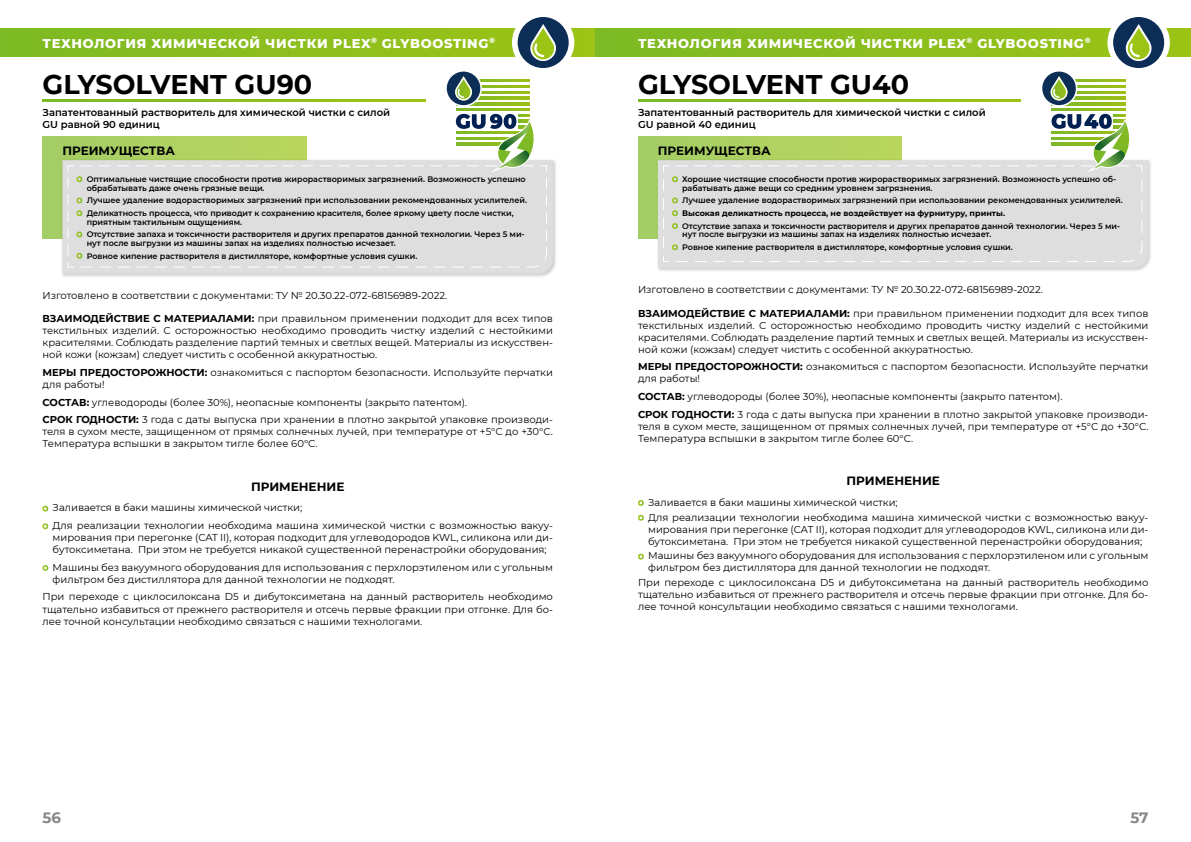
<style>
.page{position:relative;width:1191px;height:842px;background:#fff}
.page>*{position:absolute;margin:0;border:0;box-sizing:border-box;transform-origin:0 0}
.t1{font:700 27px "Montserrat";color:#000}
.t2{font:700 15px "Montserrat";color:#868786}
.t3{font:800 13px "Montserrat";letter-spacing:.055em;color:#fff}
.t4{font:700 12px "Montserrat";color:#000}
.t5{font:10px/12px "Montserrat";color:#000}
.t6{font:600 10px/12px "Montserrat";color:#000}
.t7{font:600 8px/8.5px "Montserrat";color:#000}
.t8{font:700 8px "Montserrat";color:#000}
.s1{font-weight:700}
</style>
<div class="page">
<svg style="left:43px;top:506px;width:5px;height:5px"></svg>
<svg style="left:43px;top:523px;width:5px;height:6px"></svg>
<svg style="left:43px;top:565px;width:5px;height:6px"></svg>
<div style="left:43px;top:136px;width:263px;height:102px;background:#a4ce65"></div>
<div style="left:61px;top:158px;width:496px;height:120px;background:#000;opacity:.2"></div>
<div style="left:62px;top:160px;width:491px;height:114px;background:#dedede"></div>
<div style="left:67px;top:165px;width:480px;height:103px;background:#dedede"></div>
<svg style="left:77px;top:198px;width:5px;height:5px"></svg>
<svg style="left:77px;top:210px;width:5px;height:6px"></svg>
<svg style="left:77px;top:232px;width:5px;height:5px"></svg>
<svg style="left:77px;top:253px;width:5px;height:6px"></svg>
<svg style="left:43px;top:99px;width:382px;height:3px"></svg>
<svg style="left:0;top:28px;width:595px;height:29px;background:#8bbe1d"></svg>
<hr style="left:456px;top:80px;width:73px;height:2px;background:#92bd1d">
<hr style="left:456px;top:85px;width:73px;height:3px;background:#92bd1d">
<hr style="left:456px;top:91px;width:73px;height:2px;background:#92bd1d">
<hr style="left:456px;top:103px;width:73px;height:2px;background:#92bd1d">
<hr style="left:461px;top:97px;width:68px;height:2px;background:#91bd1d">
<svg style="left:456px;top:108px;width:73px;height:3px"></svg>
<svg style="left:446px;top:71px;width:36px;height:35px"></svg>
<svg style="left:77px;top:114px;width:462px;height:68px"></svg>
<div style="left:512px;top:11px;width:62px;height:63px;background:#fff;border-radius:50%"></div>
<div style="left:517px;top:17px;width:51px;height:51px;background:#0c2e56;border-radius:50%"></div>
<svg style="left:530px;top:24px;width:26px;height:37px"></svg>
<svg style="left:638px;top:500px;width:5px;height:6px"></svg>
<svg style="left:638px;top:515px;width:5px;height:6px"></svg>
<svg style="left:638px;top:554px;width:5px;height:5px"></svg>
<div style="left:638px;top:136px;width:263px;height:102px;background:#a4ce66"></div>
<div style="left:656px;top:158px;width:496px;height:114px;background:#000;opacity:.2"></div>
<div style="left:658px;top:160px;width:490px;height:108px;background:#dedede"></div>
<div style="left:663px;top:165px;width:479px;height:97px;background:#dedede"></div>
<svg style="left:672px;top:198px;width:6px;height:5px"></svg>
<svg style="left:672px;top:210px;width:6px;height:6px"></svg>
<svg style="left:672px;top:223px;width:6px;height:6px"></svg>
<svg style="left:672px;top:244px;width:6px;height:6px"></svg>
<svg style="left:638px;top:99px;width:382px;height:3px"></svg>
<svg style="left:595px;top:28px;width:596px;height:29px;background:#8abd1e"></svg>
<hr style="left:1052px;top:80px;width:73px;height:2px;background:#92bd1d">
<hr style="left:1052px;top:85px;width:73px;height:3px;background:#92bd1d">
<hr style="left:1052px;top:91px;width:73px;height:2px;background:#92bd1d">
<hr style="left:1052px;top:103px;width:73px;height:2px;background:#92bd1d">
<hr style="left:1056px;top:97px;width:69px;height:2px;background:#91bd1d">
<svg style="left:1052px;top:108px;width:73px;height:3px"></svg>
<svg style="left:1042px;top:71px;width:35px;height:35px"></svg>
<svg style="left:672px;top:114px;width:463px;height:68px"></svg>
<div style="left:1107px;top:11px;width:62px;height:63px;background:#fff;border-radius:50%"></div>
<div style="left:1113px;top:17px;width:51px;height:51px;background:#0c2e56;border-radius:50%"></div>
<svg style="left:1125px;top:24px;width:26px;height:37px"></svg>
<h3 class="t3" style="left:43px;top:34px;width:454px">ТЕХНОЛОГИЯ ХИМИЧЕСКОЙ ЧИСТКИ PLEX<sup>®</sup> GLYBOOSTING<sup>®</sup></h3>
<h1 class="t1" style="left:43px;top:65px;width:271px">GLYSOLVENT GU90</h1>
<p class="t6" style="left:43px;top:106px;width:349px">Запатентованный растворитель для химической чистки с силой<br>GU равной 90 единиц</p>
<p class="t4" style="left:62px;top:142px;width:114px">ПРЕИМУЩЕСТВА</p>
<p class="t7" style="left:87px;top:175px;width:440px">Оптимальные чистящие способности против жирорастворимых загрязнений. Возможность успешно обрабатывать даже очень грязные вещи.</p>
<p class="t7" style="left:87px;top:194px;width:442px;line-height:12.8px">Лучшее удаление водорастворимых загрязнений при использовании рекомендованных усилителей.<br>Деликатность процесса, что приводит к сохранению красителя, более яркому цвету после чистки,</p>
<p class="t7" style="left:87px;top:215px;width:439px;line-height:12.8px">приятным тактильным ощущениям.<br>Отсутствие запаха и токсичности растворителя и других препаратов данной технологии. Через 5 ми-</p>
<p class="t7" style="left:87px;top:236px;width:332px;line-height:12.8px">нут после выгрузки из машины запах на изделиях полностью исчезает.<br>Ровное кипение растворителя в дистилляторе, комфортные условия сушки.</p>
<p class="t5" style="left:43px;top:289px;width:406px">Изготовлено в соответствии с документами: ТУ № 20.30.22-072-68156989-2022.</p>
<p class="t5" style="left:43px;top:312px;width:512px;text-align:justify"><span class="s1">ВЗАИМОДЕЙСТВИЕ С МАТЕРИАЛАМИ:</span> при правильном применении подходит для всех типов текстильных изделий. С осторожностью необходимо проводить чистку изделий с нестойкими красителями. Соблюдать разделение партий темных и светлых вещей. Материалы из искусствен&shy;ной кожи (кожзам) следует чистить с особенной аккуратностью.</p>
<p class="t5" style="left:43px;top:366px;width:512px"><span class="s1">МЕРЫ ПРЕДОСТОРОЖНОСТИ:</span> ознакомиться с паспортом безопасности. Используйте перчатки для работы!</p>
<p class="t5" style="left:43px;top:393px;width:512px;line-height:17.7px"><span class="s1">СОСТАВ:</span> углеводороды (более 30%), неопасные компоненты (закрыто патентом).<br><span class="s1">СРОК ГОДНОСТИ:</span> 3 года с даты выпуска при хранении в плотно закрытой упаковке производи-</p>
<p class="t5" style="left:43px;top:425px;width:512px">теля в сухом месте, защищенном от прямых солнечных лучей, при температуре от +5°С до +30°С.<br>Температура вспышки в закрытом тигле более 60°С.</p>
<p class="t4" style="left:251px;top:478px;width:95px">ПРИМЕНЕНИЕ</p>
<p class="t5" style="left:53px;top:499px;width:502px;line-height:17.7px">Заливается в баки машины химической чистки;<br>Для реализации технологии необходима машина химической чистки с возможностью вакуу-</p>
<p class="t5" style="left:53px;top:531px;width:502px">мирования при перегонке (CAT II), которая подходит для углеводородов KWL, силикона или ди&shy;бутоксиметана. При этом не требуется никакой существенной перенастройки оборудования;</p>
<p class="t5" style="left:53px;top:561px;width:502px">Машины без вакуумного оборудования для использования с перхлорэтиленом или с угольным фильтром без дистиллятора для данной технологии не подходят.</p>
<p class="t5" style="left:43px;top:591px;width:512px;text-align:justify">При переходе с циклосилоксана D5 и дибутоксиметана на данный растворитель необходимо тщательно избавиться от прежнего растворителя и отсечь первые фракции при отгонке. Для бо&shy;лее точной консультации необходимо связаться с нашими технологами.</p>
<h3 class="t3" style="left:638px;top:34px;width:454px">ТЕХНОЛОГИЯ ХИМИЧЕСКОЙ ЧИСТКИ PLEX<sup>®</sup> GLYBOOSTING<sup>®</sup></h3>
<h1 class="t1" style="left:638px;top:65px;width:273px">GLYSOLVENT GU40</h1>
<p class="t6" style="left:638px;top:106px;width:349px">Запатентованный растворитель для химической чистки с силой<br>GU равной 40 единиц</p>
<p class="t4" style="left:658px;top:142px;width:114px">ПРЕИМУЩЕСТВА</p>
<p class="t7" style="left:682px;top:175px;width:435px">Хорошие чистящие способности против жирорастворимых загрязнений. Возможность успешно об&shy;рабатывать даже вещи со средним уровнем загрязнения.</p>
<p class="t7" style="left:682px;top:196px;width:442px">Лучшее удаление водорастворимых загрязнений при использовании рекомендованных усилителей.</p>
<p class="t8" style="left:682px;top:207px;width:324px">Высокая деликатность процесса, не воздействует на фурнитуру, принты.</p>
<p class="t7" style="left:682px;top:221px;width:439px">Отсутствие запаха и токсичности растворителя и других препаратов данной технологии. Через 5 ми&shy;нут после выгрузки из машины запах на изделиях полностью исчезает.</p>
<p class="t7" style="left:682px;top:243px;width:332px">Ровное кипение растворителя в дистилляторе, комфортные условия сушки.</p>
<p class="t5" style="left:638px;top:283px;width:406px">Изготовлено в соответствии с документами: ТУ № 20.30.22-072-68156989-2022.</p>
<p class="t5" style="left:638px;top:307px;width:512px;text-align:justify"><span class="s1">ВЗАИМОДЕЙСТВИЕ С МАТЕРИАЛАМИ:</span> при правильном применении подходит для всех типов текстильных изделий. С осторожностью необходимо проводить чистку изделий с нестойкими красителями. Соблюдать разделение партий темных и светлых вещей. Материалы из искусствен&shy;ной кожи (кожзам) следует чистить с особенной аккуратностью.</p>
<p class="t5" style="left:638px;top:360px;width:512px"><span class="s1">МЕРЫ ПРЕДОСТОРОЖНОСТИ:</span> ознакомиться с паспортом безопасности. Используйте перчатки для работы!</p>
<p class="t5" style="left:638px;top:387px;width:512px;line-height:17.7px"><span class="s1">СОСТАВ:</span> углеводороды (более 30%), неопасные компоненты (закрыто патентом).<br><span class="s1">СРОК ГОДНОСТИ:</span> 3 года с даты выпуска при хранении в плотно закрытой упаковке производи-</p>
<p class="t5" style="left:638px;top:420px;width:512px">теля в сухом месте, защищенном от прямых солнечных лучей, при температуре от +5°С до +30°С.<br>Температура вспышки в закрытом тигле более 60°С.</p>
<p class="t4" style="left:846px;top:472px;width:95px">ПРИМЕНЕНИЕ</p>
<p class="t5" style="left:648px;top:494px;width:502px;line-height:14.8px">Заливается в баки машины химической чистки;<br>Для реализации технологии необходима машина химической чистки с возможностью вакуу-</p>
<p class="t5" style="left:648px;top:523px;width:502px">мирования при перегонке (CAT II), которая подходит для углеводородов KWL, силикона или ди&shy;бутоксиметана. При этом не требуется никакой существенной перенастройки оборудования;</p>
<p class="t5" style="left:648px;top:550px;width:502px">Машины без вакуумного оборудования для использования с перхлорэтиленом или с угольным фильтром без дистиллятора для данной технологии не подходят.</p>
<p class="t5" style="left:638px;top:576px;width:512px;text-align:justify">При переходе с циклосилоксана D5 и дибутоксиметана на данный растворитель необходимо тщательно избавиться от прежнего растворителя и отсечь первые фракции при отгонке. Для бо&shy;лее точной консультации необходимо связаться с нашими технологами.</p>
<h2 class="t2" style="left:43px;top:806px;width:20px">56</h2>
<h2 class="t2" style="left:1130px;top:806px;width:20px">57</h2>
</div>
